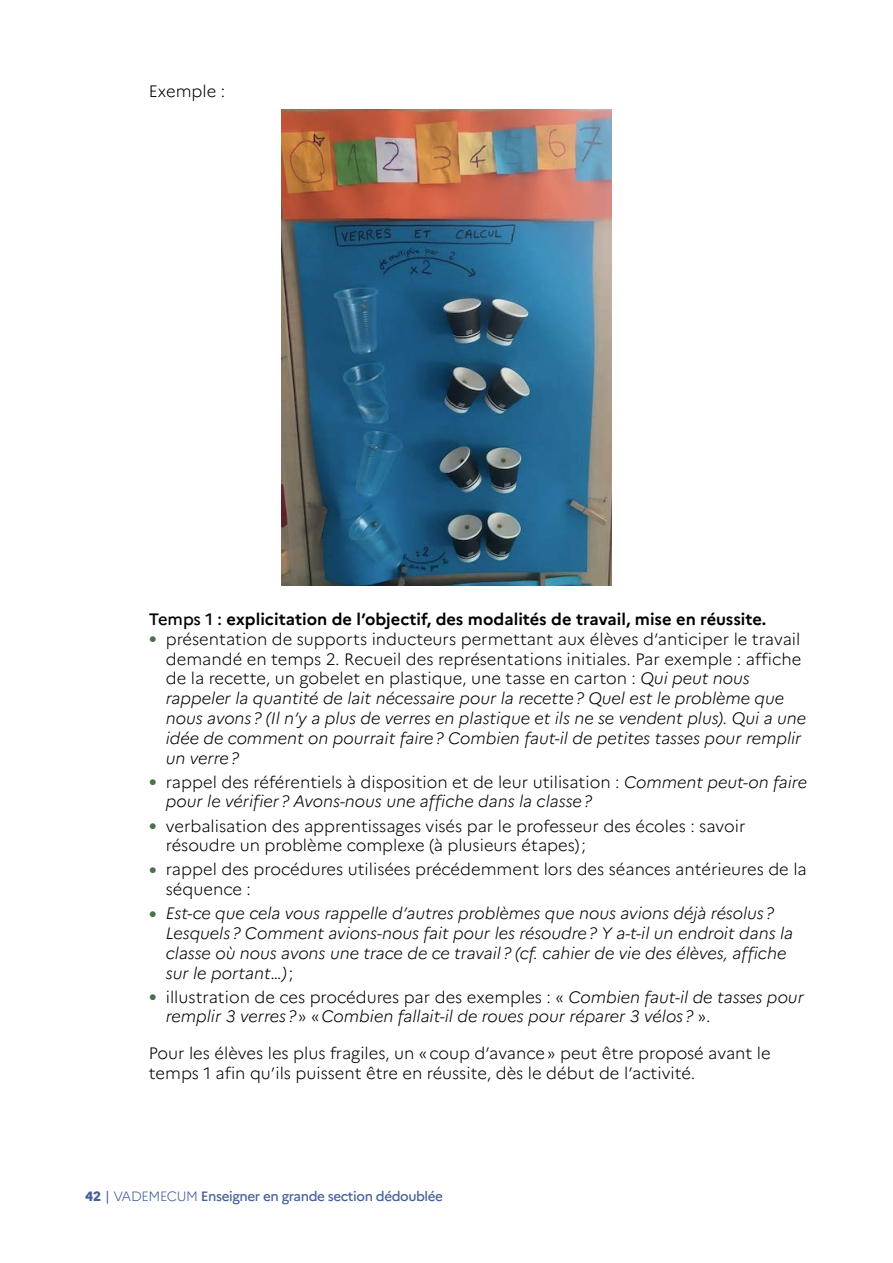
<style>
.page{position:relative;width:893px;height:1263px;background:#fff}
.page>*{position:absolute;margin:0;border:0;box-sizing:border-box;transform-origin:0 0}
.t1{font:italic 300 16.5px/19.8px "Marianne";color:#000}
.t2{font:300 16.5px/19.8px "Marianne";color:#000}
.t3{font:700 16.5px "Marianne";color:#000}
.t4{font:500 13.5px "Marianne";letter-spacing:-.03em;color:#465f9d}
.s1{font-weight:500}
.s2{font-family:"Arial";font-weight:400;font-style:normal;font-size:13.5px;color:#46724b}
.s3{font-style:normal}
.s4{font-family:"Arial";font-weight:400;font-size:13.5px;color:#46724b}
.s5{font-weight:800}
.s6{font-weight:400}
.s7{font-weight:300}
</style>
<div class="page">
<img style="left:281px;top:109px;width:331px;height:476px">
<p class="t2" style="left:149px;top:82px;width:78px">Exemple :</p>
<p class="t3" style="left:149px;top:609px;width:619px"><span class="s1">Temps 1 :</span> explicitation de l’objectif, des modalités de travail, mise en réussite.</p>
<p class="t1" style="left:166px;top:629px;width:642px;text-indent:-17px"><span class="s2">●</span> <span class="s3">présentation de supports inducteurs permettant aux élèves d’anticiper le travail demandé en temps 2. Recueil des représentations initiales. Par exemple : affiche de la recette, un gobelet en plastique, une tasse en carton :</span> Qui peut nous rappeler la quantité de lait nécessaire pour la recette? Quel est le problème que nous avons ? (Il n’y a plus de verres en plastique et ils ne se vendent plus). Qui a une idée de comment on pourrait faire? Combien faut-il de petites tasses pour remplir un verre?</p>
<p class="t1" style="left:166px;top:772px;width:643px;text-indent:-17px"><span class="s2">●</span> <span class="s3">rappel des référentiels à disposition et de leur utilisation :</span> Comment peut-on faire pour le vérifier ? Avons-nous une affiche dans la classe?</p>
<p class="t2" style="left:166px;top:816px;width:581px;text-indent:-17px"><span class="s4">●</span> verbalisation des apprentissages visés par le professeur des écoles : savoir résoudre un problème complexe (à plusieurs étapes);</p>
<p class="t2" style="left:166px;top:859px;width:642px;text-indent:-17px"><span class="s4">●</span> rappel des procédures utilisées précédemment lors des séances antérieures de la séquence :</p>
<p class="t1" style="left:166px;top:903px;width:629px;text-indent:-17px"><span class="s2">●</span> Est-ce que cela vous rappelle d’autres problèmes que nous avions déjà résolus ?<br>Lesquels ? Comment avions-nous fait pour les résoudre? Y a-t-il un endroit dans la classe où nous avons une trace de ce travail ? (cf. cahier de vie des élèves, affiche sur le portant…)<span class="s3">;</span></p>
<p class="t1" style="left:166px;top:987px;width:640px;text-indent:-17px"><span class="s2">●</span> <span class="s3">illustration de ces procédures par des exemples : «</span> Combien faut-il de tasses pour remplir 3 verres ?<span class="s3">» «</span>Combien fallait-il de roues pour réparer 3 vélos ? <span class="s3">».</span></p>
<p class="t2" style="left:149px;top:1043px;width:623px">Pour les élèves les plus fragiles, un «coup d’avance» peut être proposé avant le temps 1 afin qu’ils puissent être en réussite, dès le début de l’activité.</p>
<p class="t4" style="left:85px;top:1188px;width:360px"><span class="s5">42</span> <span class="s6">|</span> <span class="s7">VADEMECUM</span> Enseigner en grande section dédoublée</p>
</div>
